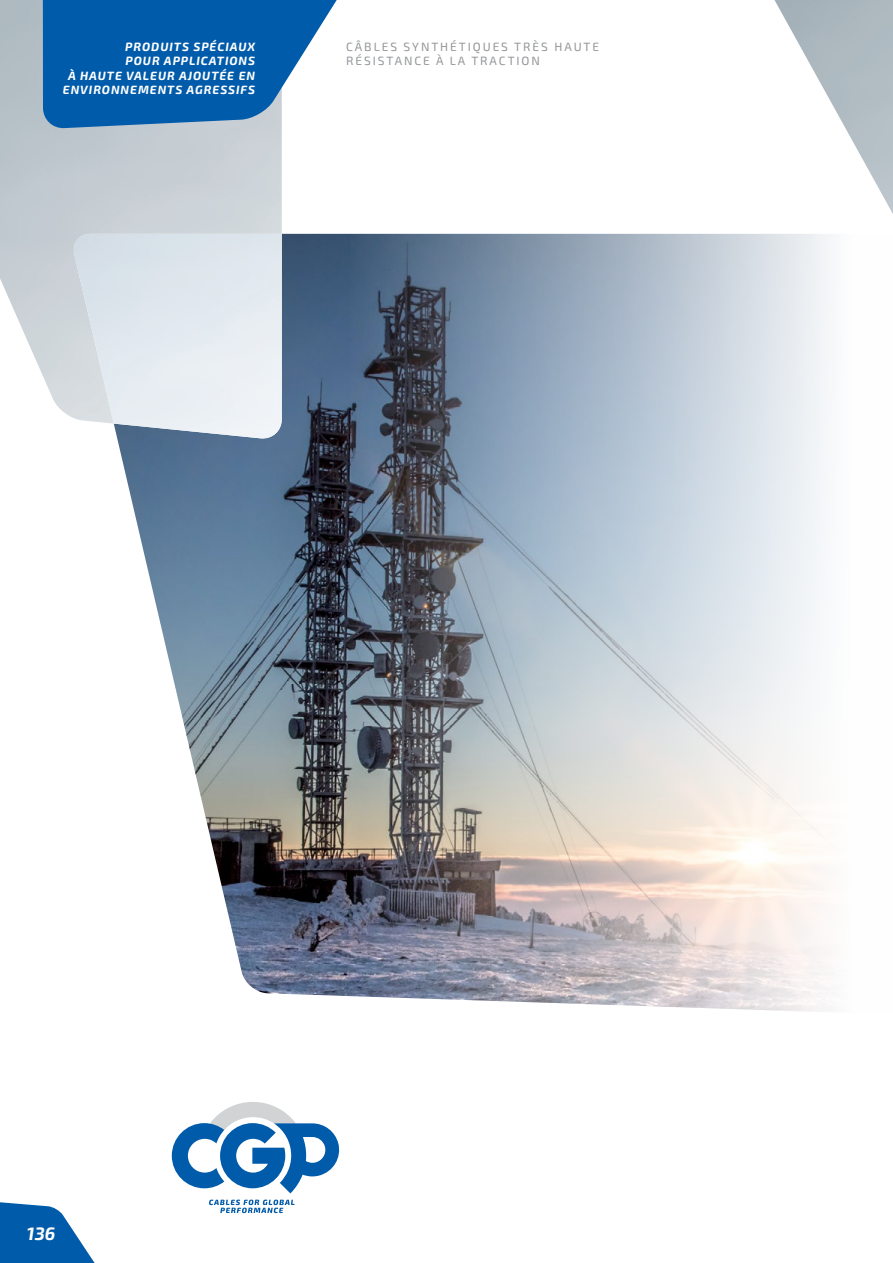
<style>
.page{position:relative;width:893px;height:1263px;background:#fff}
.page>*{position:absolute;margin:0;border:0;box-sizing:border-box;transform-origin:0 0}
.t1{font:italic 700 18px "Exo 2";color:#fff}
.t2{font:italic 700 12px/14.4px "Exo 2";letter-spacing:.08em;color:#fff;text-align:right}
.t3{font:12px/14.4px "Exo 2";letter-spacing:.16em;color:#939598}
</style>
<div class="page">
<img style="left:774px;top:0;width:119px;height:214px">
<img style="left:0;top:0;width:282px;height:417px">
<svg style="left:43px;top:0;width:294px;height:129px;background:#2874b6"></svg>
<img style="left:72px;top:234px;width:759px;height:778px">
<svg style="left:209px;top:1199px;width:85px;height:14px"></svg>
<svg style="left:172px;top:1102px;width:167px;height:91px"></svg>
<svg style="left:0;top:1202px;width:95px;height:61px"></svg>
<p class="t2" style="left:63px;top:40px;width:194px">PRODUITS SPÉCIAUX<br>POUR APPLICATIONS<br>À HAUTE VALEUR AJOUTÉE EN<br>ENVIRONNEMENTS AGRESSIFS</p>
<p class="t3" style="left:346px;top:40px;width:255px">CÂBLES SYNTHÉTIQUES TRÈS HAUTE<br>RÉSISTANCE À LA TRACTION</p>
<h1 class="t1" style="left:27px;top:1222px;width:30px">136</h1>
</div>
